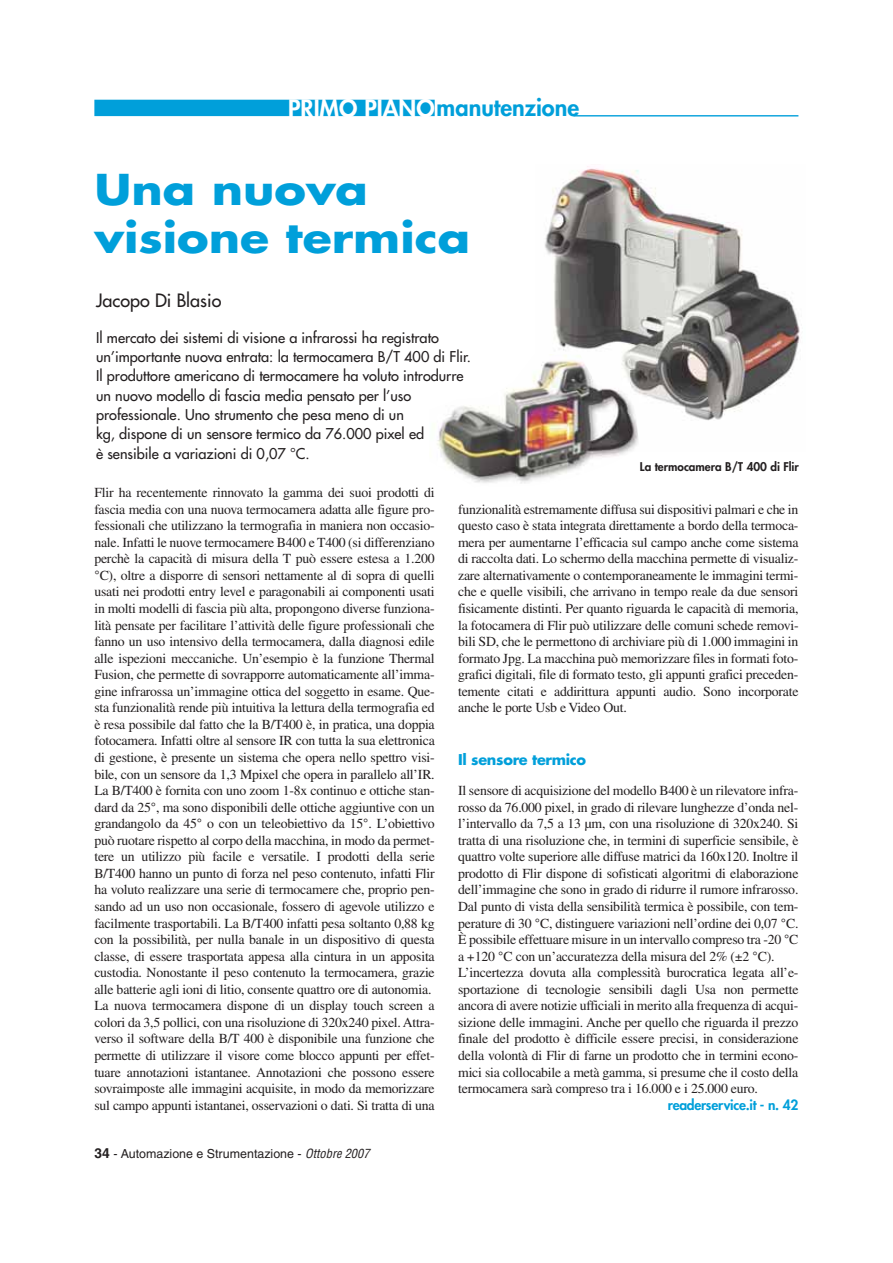
<style>
.page{position:relative;width:893px;height:1263px;background:#fff}
.page>*{position:absolute;margin:0;border:0;box-sizing:border-box;transform-origin:0 0}
.t1{font:700 41.4px/48.3px "Futura LT";color:#009fda;scale:1.15 1}
.t2{font:800 23.4px "Futura LT";color:#009fda}
.t3{font:18px "Futura LT";color:#231f20}
.t4{font:14.55px/19.4px "Futura LT";color:#231f20}
.t5{font:700 14.55px "Futura LT";letter-spacing:-.02em;color:#009fda}
.t6{font:13.8px/16.5px "Times LT";letter-spacing:-.015em;color:#231f20}
.t7{font:800 13.8px "Futura LT";letter-spacing:-.015em;color:#009fda}
.t8{font:12.45px "Helvetica LT";color:#231f20}
.t9{font:800 11.7px "Futura LT";color:#231f20}
.s1{color:#fff}
.s2{font-weight:700;font-size:13.8px}
.s3{font-style:italic;font-stretch:condensed}
</style>
<div class="page">
<div style="left:94px;top:100px;width:341px;height:16px;background:#009fda"></div>
<hr style="left:573px;top:115px;width:225px;height:2px;background:#009fda">
<img style="left:545px;top:166px;width:255px;height:255px">
<img style="left:437px;top:354px;width:202px;height:129px">
<h2 class="t2" style="left:288px;top:94px;width:292px"><span class="s1">PRIMO PIANO</span>manutenzione</h2>
<h1 class="t1" style="left:94px;top:165px;width:328px">Una nuova visione termica</h1>
<h3 class="t3" style="left:96px;top:292px;width:127px">Jacopo Di Blasio</h3>
<p class="t4" style="left:96px;top:329px;width:376px">Il mercato dei sistemi di visione a infrarossi ha registrato un’importante nuova entrata: la termocamera B/T 400 di Flir.<br>Il produttore americano di termocamere ha voluto introdurre un nuovo modello di fascia media pensato per l’uso professionale. Uno strumento che pesa meno di un<br>kg, dispone di un sensore termico da 76.000 pixel ed<br>è sensibile a variazioni di 0,07 °C.</p>
<p class="t9" style="left:640px;top:460px;width:160px">La termocamera B/T 400 di Flir</p>
<p class="t6" style="left:94px;top:485px;width:342px">Flir ha recentemente rinnovato la gamma dei suoi prodotti di fascia media con una nuova termocamera adatta alle figure pro&shy;fessionali che utilizzano la termografia in maniera non occasio&shy;nale. Infatti le nuove termocamere B400 e T400 (si differenziano perchè la capacità di misura della T può essere estesa a 1.200 °C), oltre a disporre di sensori nettamente al di sopra di quelli usati nei prodotti entry level e paragonabili ai componenti usati in molti modelli di fascia più alta, propongono diverse funziona&shy;lità pensate per facilitare l’attività delle figure professionali che fanno un uso intensivo della termocamera, dalla diagnosi edile alle ispezioni meccaniche. Un’esempio è la funzione Thermal Fusion, che permette di sovrapporre automaticamente all’imma&shy;gine infrarossa un’immagine ottica del soggetto in esame. Que&shy;sta funzionalità rende più intuitiva la lettura della termografia ed è resa possibile dal fatto che la B/T400 è, in pratica, una doppia fotocamera. Infatti oltre al sensore IR con tutta la sua elettronica di gestione, è presente un sistema che opera nello spettro visi&shy;bile, con un sensore da 1,3 Mpixel che opera in parallelo all’IR.<br>La B/T400 è fornita con uno zoom 1-8x continuo e ottiche stan&shy;dard da 25°, ma sono disponibili delle ottiche aggiuntive con un grandangolo da 45° o con un teleobiettivo da 15°. L’obiettivo può ruotare rispetto al corpo della macchina, in modo da permet&shy;tere un utilizzo più facile e versatile. I prodotti della serie B/T400 hanno un punto di forza nel peso contenuto, infatti Flir ha voluto realizzare una serie di termocamere che, proprio pen&shy;sando ad un uso non occasionale, fossero di agevole utilizzo e facilmente trasportabili. La B/T400 infatti pesa soltanto 0,88 kg con la possibilità, per nulla banale in un dispositivo di questa classe, di essere trasportata appesa alla cintura in un apposita custodia. Nonostante il peso contenuto la termocamera, grazie alle batterie agli ioni di litio, consente quattro ore di autonomia.<br>La nuova termocamera dispone di un display touch screen a colori da 3,5 pollici, con una risoluzione di 320x240 pixel. Attra&shy;verso il software della B/T 400 è disponibile una funzione che permette di utilizzare il visore come blocco appunti per effet&shy;tuare annotazioni istantanee. Annotazioni che possono essere sovraimposte alle immagini acquisite, in modo da memorizzare sul campo appunti istantanei, osservazioni o dati. Si tratta di una</p>
<p class="t8" style="left:95px;top:1149px;width:276px"><span class="s2">34</span> - Automazione e Strumentazione - <span class="s3">Ottobre 2007</span></p>
<p class="t6" style="left:458px;top:502px;width:342px;text-align:justify">funzionalità estremamente diffusa sui dispositivi palmari e che in questo caso è stata integrata direttamente a bordo della termoca&shy;mera per aumentarne l’efficacia sul campo anche come sistema di raccolta dati. Lo schermo della macchina permette di visualiz&shy;zare alternativamente o contemporaneamente le immagini termi&shy;che e quelle visibili, che arrivano in tempo reale da due sensori fisicamente distinti. Per quanto riguarda le capacità di memoria, la fotocamera di Flir può utilizzare delle comuni schede removi&shy;bili SD, che le permettono di archiviare più di 1.000 immagini in formato Jpg. La macchina può memorizzare files in formati foto&shy;grafici digitali, file di formato testo, gli appunti grafici preceden&shy;temente citati e addirittura appunti audio. Sono incorporate anche le porte Usb e Video Out.</p>
<p class="t5" style="left:458px;top:750px;width:130px">Il sensore termico</p>
<p class="t6" style="left:458px;top:783px;width:342px">Il sensore di acquisizione del modello B400 è un rilevatore infra&shy;rosso da 76.000 pixel, in grado di rilevare lunghezze d’onda nel&shy;l’intervallo da 7,5 a 13 μm, con una risoluzione di 320x240. Si tratta di una risoluzione che, in termini di superficie sensibile, è quattro volte superiore alle diffuse matrici da 160x120. Inoltre il prodotto di Flir dispone di sofisticati algoritmi di elaborazione dell’immagine che sono in grado di ridurre il rumore infrarosso.<br>Dal punto di vista della sensibilità termica è possibile, con tem&shy;perature di 30 °C, distinguere variazioni nell’ordine dei 0,07 °C.<br>È possibile effettuare misure in un intervallo compreso tra -20 °C a +120 °C con un’accuratezza della misura del 2% (±2 °C).<br>L’incertezza dovuta alla complessità burocratica legata all’e&shy;sportazione di tecnologie sensibili dagli Usa non permette ancora di avere notizie ufficiali in merito alla frequenza di acqui&shy;sizione delle immagini. Anche per quello che riguarda il prezzo finale del prodotto è difficile essere precisi, in considerazione della volontà di Flir di farne un prodotto che in termini econo&shy;mici sia collocabile a metà gamma, si presume che il costo della termocamera sarà compreso tra i 16.000 e i 25.000 euro.</p>
<p class="t7" style="left:668px;top:1097px;width:132px">readerservice.it - n. 42</p>
</div>
